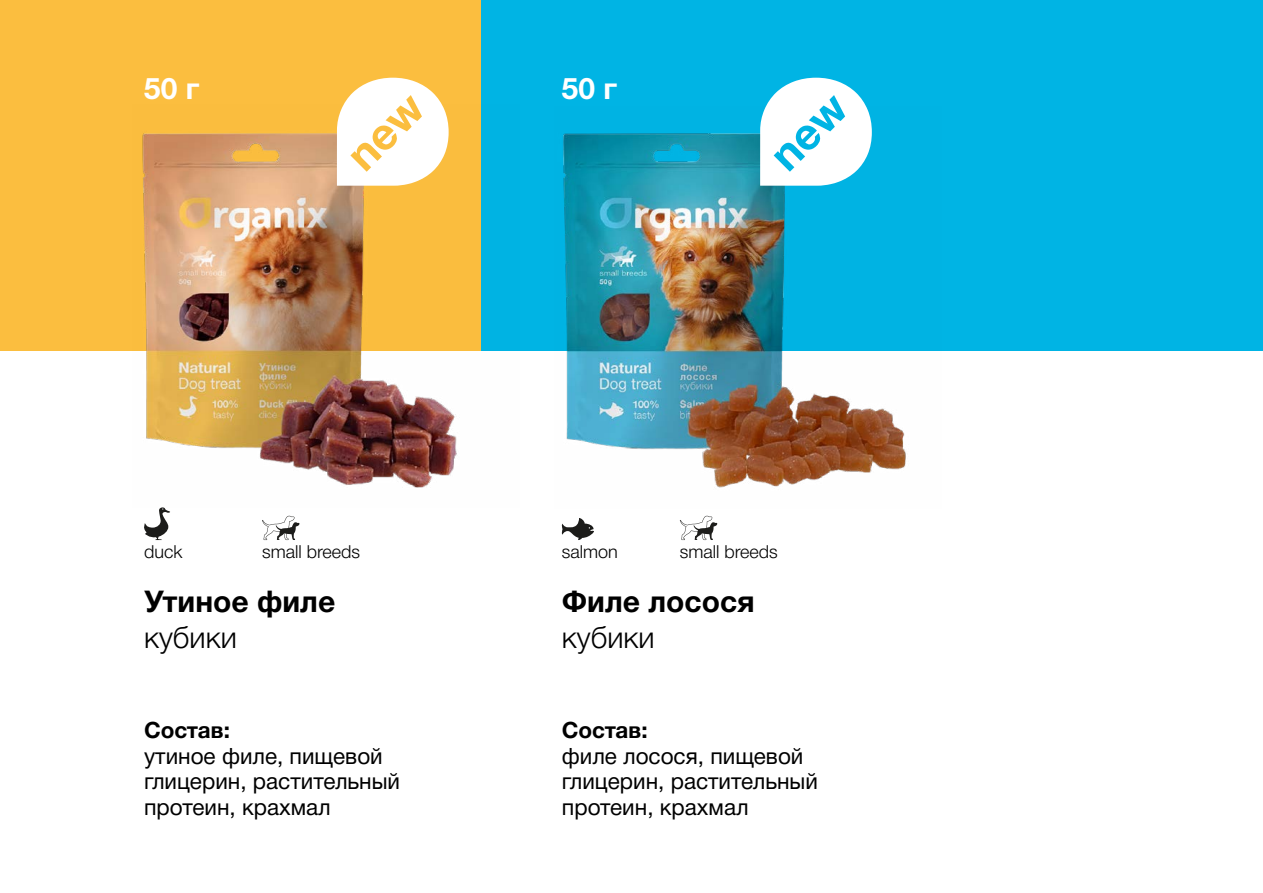
<style>
.page{position:relative;width:1263px;height:893px;background:#fff}
.page>*{position:absolute;margin:0;border:0;box-sizing:border-box;transform-origin:0 0}
.t1{font:700 30px "Helvetica Neue Cyr";color:#000}
.t2{font:300 30px "Helvetica Neue Cyr";color:#000}
.t3{font:700 30px "Helvetica Neue Cyr";color:#fff}
.t4{font:22.5px/25.5px "Helvetica Neue Cyr";color:#000}
.t5{font:700 22.5px "Helvetica Neue Cyr";color:#000}
.t6{font:300 18px "Helvetica Neue Cyr";color:#000}
</style>
<div class="page">
<div style="left:0;top:0;width:1262px;height:351px;background:#fbbe3f"></div>
<div style="left:482px;top:0;width:781px;height:351px;background:#00b4e4"></div>
<img style="left:142px;top:104px;width:340px;height:384px">
<img style="left:563px;top:133px;width:343px;height:355px">
<svg style="left:760px;top:78px;width:112px;height:108px"></svg>
<svg style="left:337px;top:78px;width:112px;height:108px"></svg>
<svg style="left:262px;top:516px;width:37px;height:24px"></svg>
<svg style="left:144px;top:507px;width:26px;height:33px"></svg>
<svg style="left:680px;top:516px;width:37px;height:24px"></svg>
<svg style="left:562px;top:518px;width:32px;height:22px"></svg>
<h1 class="t3" style="left:144px;top:72px;width:57px">50 г</h1>
<h1 class="t3" style="left:562px;top:72px;width:57px">50 г</h1>
<p class="t6" style="left:144px;top:542px;width:40px">duck</p>
<p class="t6" style="left:262px;top:542px;width:100px">small breeds</p>
<p class="t6" style="left:562px;top:542px;width:57px">salmon</p>
<p class="t6" style="left:680px;top:542px;width:100px">small breeds</p>
<h1 class="t1" style="left:144px;top:585px;width:193px">Утиное филе</h1>
<h1 class="t2" style="left:144px;top:621px;width:94px">кубики</h1>
<p class="t5" style="left:144px;top:718px;width:87px">Состав:</p>
<p class="t4" style="left:144px;top:743px;width:258px">утиное филе, пищевой глицерин, растительный протеин, крахмал</p>
<h1 class="t1" style="left:562px;top:585px;width:194px">Филе лосося</h1>
<h1 class="t2" style="left:562px;top:621px;width:94px">кубики</h1>
<p class="t5" style="left:562px;top:718px;width:87px">Состав:</p>
<p class="t4" style="left:562px;top:743px;width:258px">филе лосося, пищевой глицерин, растительный протеин, крахмал</p>
</div>
